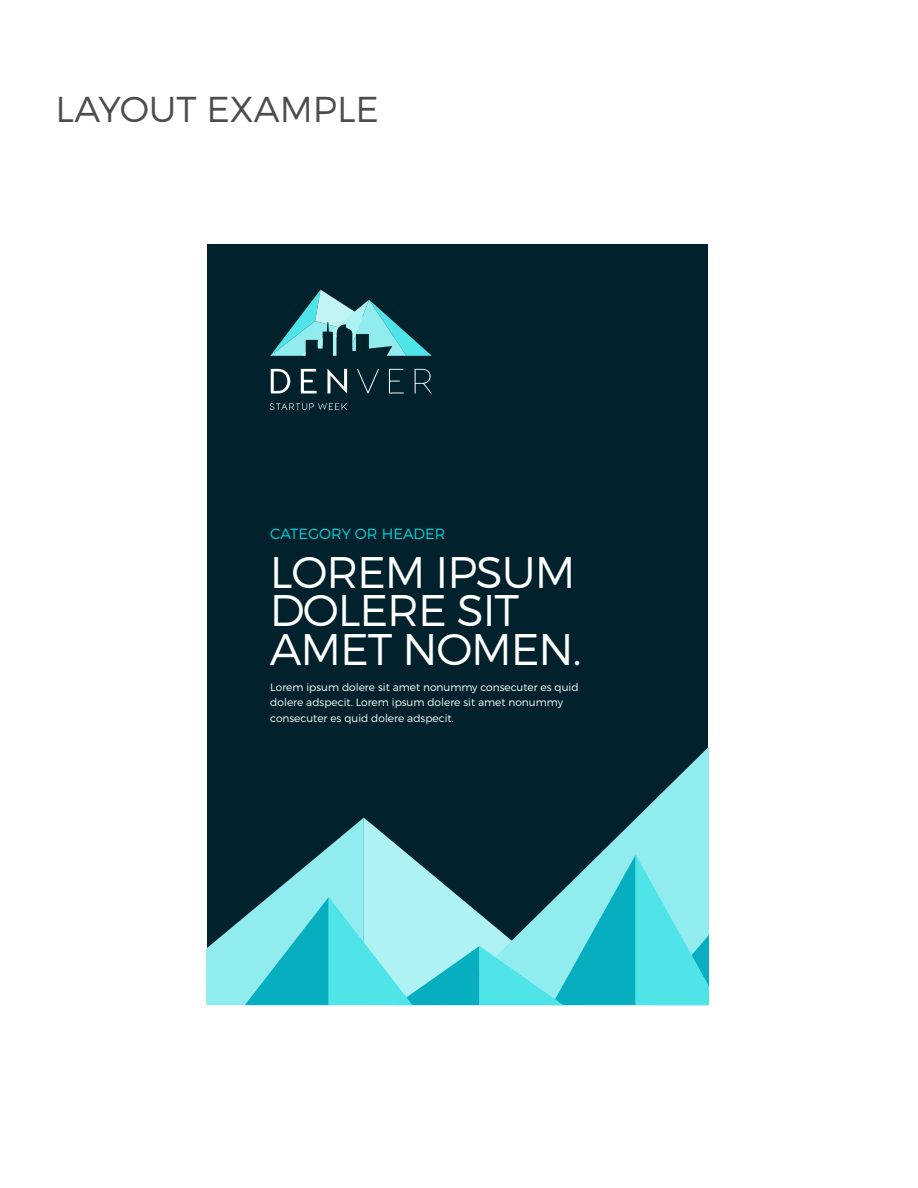
<style>
.page{position:relative;width:918px;height:1188px;background:#fff}
.page>*{position:absolute;margin:0;border:0;box-sizing:border-box;transform-origin:0 0}
.t1{font:300 44.25px/38.8px "Montserrat";letter-spacing:-.025em;color:#fff}
.t2{font:300 36px "Montserrat";color:#4d4d4d}
.t3{font:300 14.7px "Montserrat";color:#05d3d8}
.t4{font:300 10.65px/15.1px "Montserrat";color:#fff}
</style>
<div class="page">
<div style="left:208px;top:244px;width:500px;height:760px;background:#01222d"></div>
<svg style="left:271px;top:369px;width:19px;height:24px"></svg>
<svg style="left:301px;top:369px;width:16px;height:24px"></svg>
<svg style="left:327px;top:369px;width:20px;height:25px"></svg>
<svg style="left:357px;top:369px;width:22px;height:24px"></svg>
<svg style="left:389px;top:369px;width:15px;height:24px"></svg>
<svg style="left:415px;top:369px;width:17px;height:24px"></svg>
<svg style="left:270px;top:403px;width:77px;height:7px"></svg>
<svg style="left:270px;top:290px;width:162px;height:66px"></svg>
<svg style="left:636px;top:746px;width:73px;height:72px"></svg>
<svg style="left:206px;top:818px;width:503px;height:187px"></svg>
<h2 class="t2" style="left:55px;top:87px;width:325px">LAYOUT EXAMPLE</h2>
<h3 class="t3" style="left:270px;top:525px;width:177px">CATEGORY OR HEADER</h3>
<h1 class="t1" style="left:270px;top:552px;width:313px">LOREM IPSUM<br>DOLERE SIT<br>AMET NOMEN.</h1>
<p class="t4" style="left:270px;top:680px;width:310px">Lorem ipsum dolere sit amet nonummy consecuter es quid dolere adspecit. Lorem ipsum dolere sit amet nonummy consecuter es quid dolere adspecit.</p>
</div>
